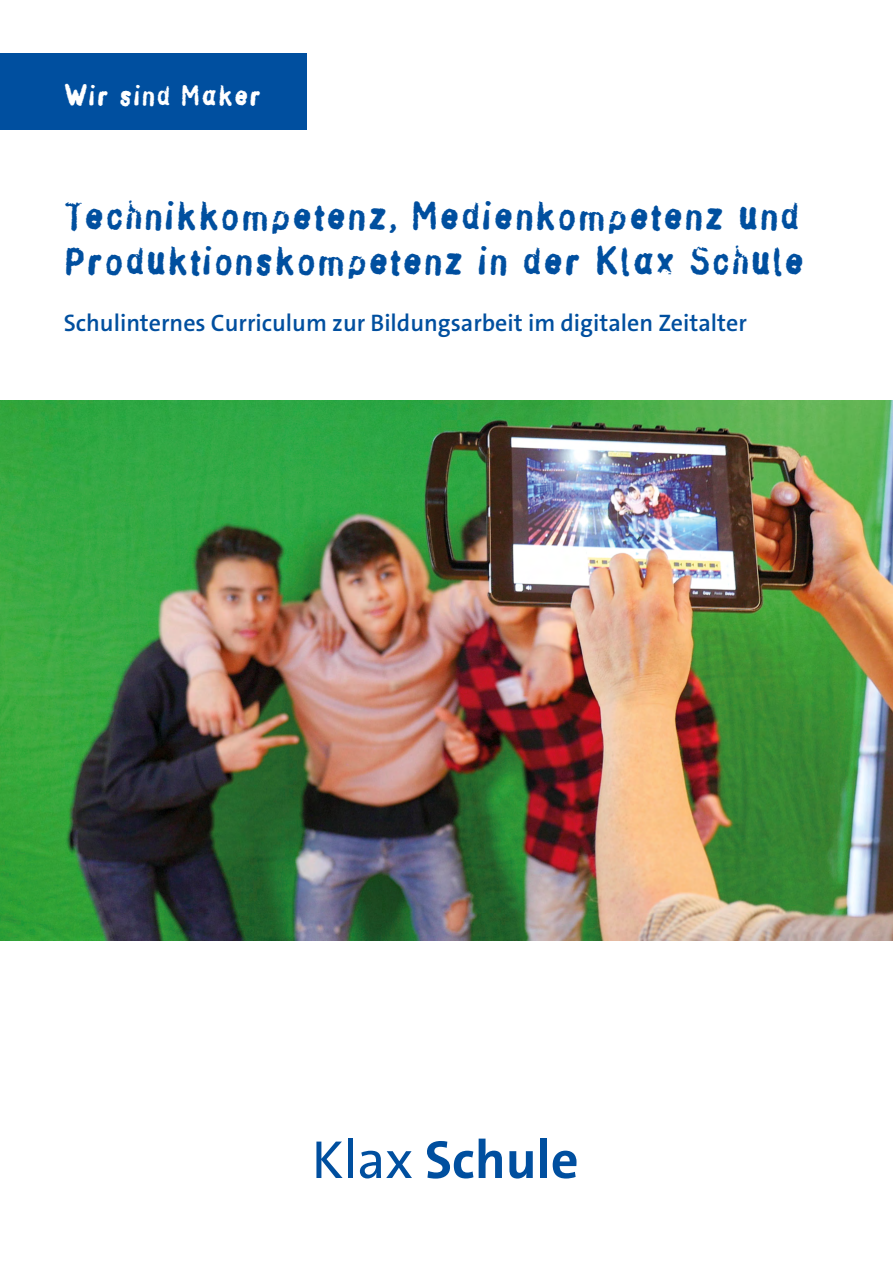
<style>
.page{position:relative;width:893px;height:1263px;background:#fff}
.page>*{position:absolute;margin:0;border:0;box-sizing:border-box;transform-origin:0 0}
.HEAD_1{font:37.5px/45px "Stamp Gothic";letter-spacing:.01em;color:#004f9f}
.HEAD_1-2{font:27px "Stamp Gothic";letter-spacing:.01em;color:#fff}
.Absatzformat_1{font:600 24px "The Sans C4 s";color:#004f9f}
</style>
<div class="page">
<div style="left:0;top:53px;width:306px;height:77px;background:#004f9f"></div>
<img style="left:0;top:400px;width:893px;height:540px">
<svg style="left:316px;top:1141px;width:27px;height:37px"></svg>
<div style="left:348px;top:1138px;width:5px;height:40px;background:#004f9f"></div>
<svg style="left:360px;top:1151px;width:52px;height:27px"></svg>
<svg style="left:427px;top:1141px;width:46px;height:37px"></svg>
<svg style="left:479px;top:1138px;width:23px;height:40px"></svg>
<svg style="left:509px;top:1151px;width:24px;height:27px"></svg>
<div style="left:540px;top:1138px;width:7px;height:40px;background:#004f9f"></div>
<svg style="left:553px;top:1150px;width:23px;height:28px"></svg>
<p class="HEAD_1-2" style="left:64px;top:78px;width:200px">Wir sind Maker</p>
<p class="HEAD_1" style="left:64px;top:192px;width:743px">Technikkompetenz, Medienkompetenz und<br>Produktionskompetenz in der Klax Schule</p>
<p class="Absatzformat_1" style="left:64px;top:308px;width:685px">Schulinternes Curriculum zur Bildungsarbeit im digitalen Zeitalter</p>
</div>
